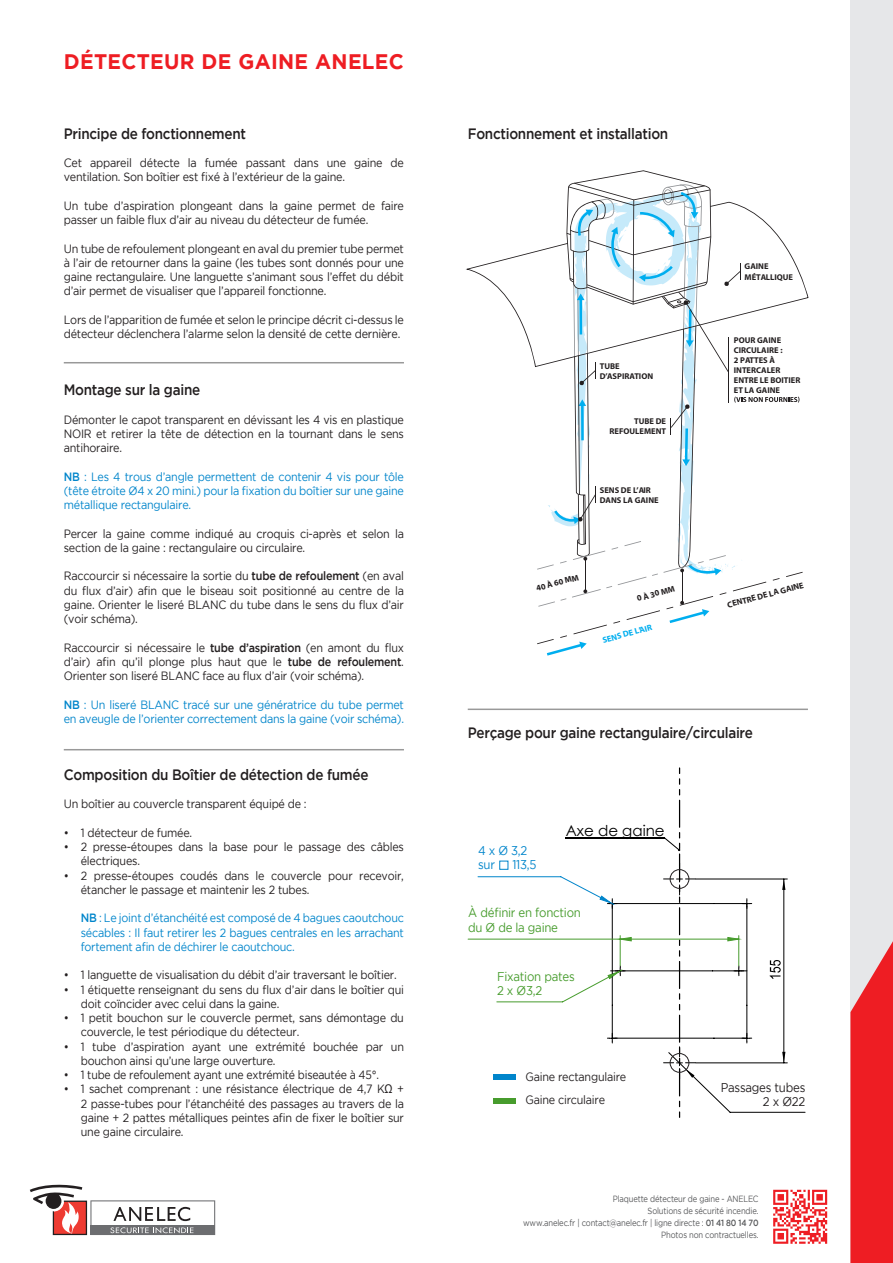
<style>
.page{position:relative;width:893px;height:1263px;background:#fff}
.page>*{position:absolute;margin:0;border:0;box-sizing:border-box;transform-origin:0 0}
.t1{font:700 21px "Gotham";letter-spacing:.015em;color:#ee1d23}
.t2{font:500 15px "Gotham";letter-spacing:-.02em;color:#231f20;scale:.9 1}
.t3{font:15px "Century Gothic";color:#000}
.t4{font:12.75px "Gotham";letter-spacing:-.02em;color:#479c2d;scale:.9 1}
.t5{font:12.75px "Gotham";letter-spacing:-.02em;color:#231f20;scale:.9 1}
.t6{font:12.75px "Gotham";letter-spacing:-.02em;color:#0085cb;scale:.9 1}
.t7{font:12px/14.2px "Gotham";letter-spacing:-.02em;color:#231f20;scale:.9 1}
.t8{font:12px/14.2px "Gotham";letter-spacing:-.02em;color:#0085cb;text-align:justify;scale:.9 1}
.t9{font:12px "Gotham";letter-spacing:-.02em;color:#231f20;scale:.88 1}
.t10{font:9px "Gotham";letter-spacing:-.02em;color:#57585a;scale:.85 1}
.t11{font:700 8.4px/10.1px "Myriad Pro";color:#231f20}
.t12{font:700 8.4px "Myriad Pro";color:#00aeef}
.s1{font-weight:500}
.s2{font-family:"Arial"}
</style>
<div class="page">
<div style="left:850px;top:0;width:43px;height:1263px;background:#e6e7e9"></div>
<svg style="left:850px;top:941px;width:43px;height:322px;background:#ed353a"></svg>
<hr style="left:64px;top:362px;width:340px;height:1px;background:#999">
<hr style="left:64px;top:749px;width:340px;height:1px;background:#999">
<hr style="left:468px;top:708px;width:340px;height:2px;background:#999">
<svg style="left:467px;top:768px;width:339px;height:349px"></svg>
<div style="left:493px;top:1074px;width:23px;height:6px;background:#0085cb"></div>
<div style="left:493px;top:1097px;width:23px;height:6px;background:#479c2d"></div>
<svg style="left:30px;top:1184px;width:185px;height:51px"></svg>
<svg style="left:773px;top:1190px;width:54px;height:54px"></svg>
<div style="left:499px;top:861px;width:9px;height:9px;border:1px solid #0085cb"></div>
<svg style="left:466px;top:250px;width:342px;height:117px"></svg>
<svg style="left:537px;top:170px;width:266px;height:486px"></svg>
<div style="left:670px;top:1053px;width:19px;height:19px;border:1px solid #231f20;border-radius:50%"></div>
<div style="left:670px;top:869px;width:19px;height:19px;border:1px solid #231f20;border-radius:50%"></div>
<p class="t1" style="left:64px;top:50px;width:341px">DÉTECTEUR DE GAINE ANELEC</p>
<p class="t2" style="left:64px;top:125px;width:204px">Principe de fonctionnement</p>
<p class="t7" style="left:64px;top:155px;width:379px">Cet appareil détecte la fumée passant dans une gaine de ventilation. Son boîtier est fixé à l’extérieur de la gaine.</p>
<p class="t7" style="left:64px;top:198px;width:379px">Un tube d’aspiration plongeant dans la gaine permet de faire passer un faible flux d’air au niveau du détecteur de fumée.</p>
<p class="t7" style="left:64px;top:241px;width:379px;text-align:justify">Un tube de refoulement plongeant en aval du premier tube permet à l’air de retourner dans la gaine (les tubes sont donnés pour une gaine rectangulaire. Une languette s’animant sous l’effet du débit d’air permet de visualiser que l’appareil fonctionne.</p>
<p class="t7" style="left:64px;top:312px;width:379px">Lors de l’apparition de fumée et selon le principe décrit ci-dessus le détecteur déclenchera l’alarme selon la densité de cette dernière.</p>
<p class="t2" style="left:64px;top:381px;width:153px">Montage sur la gaine</p>
<p class="t7" style="left:64px;top:412px;width:379px;text-align:justify">Démonter le capot transparent en dévissant les 4 vis en plastique NOIR et retirer la tête de détection en la tournant dans le sens antihoraire.</p>
<p class="t8" style="left:64px;top:469px;width:379px"><span class="s1">NB</span> : Les 4 trous d’angle permettent de contenir 4 vis pour tôle (tête étroite Ø4 x 20 mini.) pour la fixation du boîtier sur une gaine métallique rectangulaire.</p>
<p class="t7" style="left:64px;top:526px;width:379px">Percer la gaine comme indiqué au croquis ci-après et selon la section de la gaine : rectangulaire ou circulaire.</p>
<p class="t7" style="left:64px;top:569px;width:379px;text-align:justify">Raccourcir si nécessaire la sortie du <span class="s1">tube de refoulement</span> (en aval du flux d’air) afin que le biseau soit positionné au centre de la gaine. Orienter le liseré BLANC du tube dans le sens du flux d’air (voir schéma).</p>
<p class="t7" style="left:64px;top:640px;width:379px;text-align:justify">Raccourcir si nécessaire le <span class="s1">tube d’aspiration</span> (en amont du flux d’air) afin qu’il plonge plus haut que le <span class="s1">tube de refoulement</span>.<br>Orienter son liseré BLANC face au flux d’air (voir schéma).</p>
<p class="t8" style="left:64px;top:697px;width:379px"><span class="s1">NB</span> : Un liseré BLANC tracé sur une génératrice du tube permet en aveugle de l’orienter correctement dans la gaine (voir schéma).</p>
<p class="t2" style="left:64px;top:766px;width:340px">Composition du Boîtier de détection de fumée</p>
<p class="t7" style="left:64px;top:797px;width:271px">Un boîtier au couvercle transparent équipé de :</p>
<p class="t7" style="left:64px;top:825px;width:144px">• 1 détecteur de fumée.</p>
<p class="t7" style="left:81px;top:839px;width:361px;text-indent:-17px">• 2 presse-étoupes dans la base pour le passage des câbles électriques.</p>
<p class="t7" style="left:81px;top:868px;width:361px;text-indent:-17px">• 2 presse-étoupes coudés dans le couvercle pour recevoir, étancher le passage et maintenir les 2 tubes.</p>
<p class="t8" style="left:81px;top:911px;width:361px"><span class="s1">NB</span> : Le joint d’étanchéité est composé de 4 bagues caoutchouc sécables : Il faut retirer les 2 bagues centrales en les arrachant fortement afin de déchirer le caoutchouc.</p>
<p class="t7" style="left:64px;top:968px;width:371px">• 1 languette de visualisation du débit d’air traversant le boîtier.</p>
<p class="t7" style="left:81px;top:982px;width:361px;text-indent:-17px">• 1 étiquette renseignant du sens du flux d’air dans le boîtier qui doit coïncider avec celui dans la gaine.</p>
<p class="t7" style="left:81px;top:1010px;width:361px;text-indent:-17px">• 1 petit bouchon sur le couvercle permet, sans démontage du couvercle, le test périodique du détecteur.</p>
<p class="t7" style="left:81px;top:1039px;width:361px;text-indent:-17px">• 1 tube d’aspiration ayant une extrémité bouchée par un bouchon ainsi qu’une large ouverture.</p>
<p class="t9" style="left:64px;top:1068px;width:360px">• 1 tube de refoulement ayant une extrémité biseautée à 45°.</p>
<p class="t7" style="left:81px;top:1082px;width:361px;text-align:justify;text-indent:-17px">• 1 sachet comprenant : une résistance électrique de 4,7 K<span class="s2">Ω</span> + 2 passe-tubes pour l’étanchéité des passages au travers de la gaine + 2 pattes métalliques peintes afin de fixer le boîtier sur une gaine circulaire.</p>
<p class="t2" style="left:468px;top:125px;width:224px">Fonctionnement et installation</p>
<p class="t11" style="left:600px;top:360px;width:55px">TUBE<br>D’ASPIRATION</p>
<p class="t11" style="left:610px;top:416px;width:58px;text-align:right">TUBE DE<br>REFOULEMENT</p>
<p class="t11" style="left:600px;top:484px;width:60px">SENS DE L’AIR<br>DANS LA GAINE</p>
<p class="t11" style="left:745px;top:261px;width:50px">GAINE<br>MÉTALLIQUE</p>
<p class="t11" style="left:734px;top:335px;width:68px">POUR GAINE<br>CIRCULAIRE :<br>2 PATTES À<br>INTERCALER<br>ENTRE LE BOITIER<br>ET LA GAINE</p>
<p class="t11" style="left:535px;top:583px;width:45px;rotate:-15deg">40À60MM</p>
<p class="t11" style="left:636px;top:593px;width:40px;rotate:-15deg">0À30MM</p>
<p class="t11" style="left:726px;top:600px;width:80px;rotate:-15deg">CENTRE DE LA GAINE</p>
<p class="t12" style="left:601px;top:635px;width:53px;rotate:-15deg">SENS DE L’AIR</p>
<p class="t2" style="left:468px;top:724px;width:318px">Perçage pour gaine rectangulaire/circulaire</p>
<p class="t6" style="left:478px;top:843px;width:56px">4 x Ø 3,2</p>
<p class="t6" style="left:478px;top:858px;width:20px">sur</p>
<p class="t6" style="left:512px;top:858px;width:28px">113,5</p>
<p class="t3" style="left:566px;top:820px;width:100px">Axe de gaine</p>
<p class="t4" style="left:468px;top:906px;width:127px">À définir en fonction</p>
<p class="t4" style="left:468px;top:920px;width:101px">du Ø de la gaine</p>
<p class="t4" style="left:497px;top:969px;width:88px">Fixation pates</p>
<p class="t4" style="left:497px;top:984px;width:52px">2 x Ø3,2</p>
<p class="t7" style="left:526px;top:1070px;width:113px">Gaine rectangulaire</p>
<p class="t7" style="left:526px;top:1092px;width:90px">Gaine circulaire</p>
<p class="t5" style="left:721px;top:1080px;width:96px">Passages tubes</p>
<p class="t5" style="left:763px;top:1094px;width:49px">2 x Ø22</p>
<p class="t10" style="left:613px;top:1193px;width:173px">Plaquette détecteur de gaine - ANELEC</p>
<p class="t10" style="left:648px;top:1205px;width:132px">Solutions de sécurité incendie.</p>
<p class="t10" style="left:523px;top:1217px;width:278px">www.anelec.fr | contact@anelec.fr | ligne directe : <span class="s1">01 41 80 14 70</span></p>
<p class="t10" style="left:661px;top:1229px;width:116px">Photos non contractuelles.</p>
</div>
